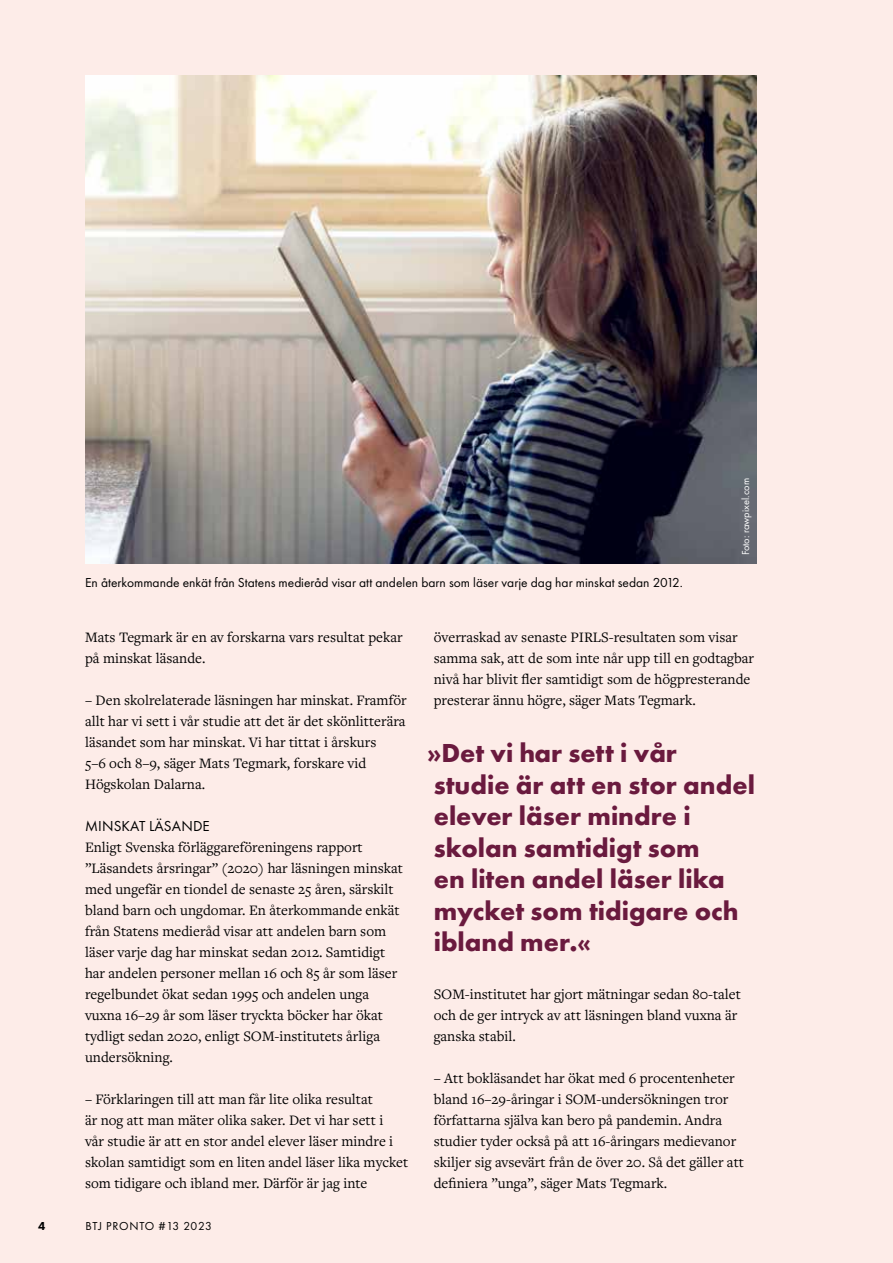
<style>
.page{position:relative;width:893px;height:1263px;background:#fdece8}
.page>*{position:absolute;margin:0;border:0;box-sizing:border-box;transform-origin:0 0}
.t1{font:700 27px/31.5px "Futura PT";color:#6a1a3e}
.t2{font:15px/21px "Freight Text Pro";color:#000}
.t3{font:15px "Futura PT";letter-spacing:.01em;color:#000}
.t4{font:13.5px "Futura PT";color:#000}
.t5{font:12px "Futura PT";letter-spacing:.06em;color:#000}
.t6{font:800 12px "Futura PT";color:#000}
.t7{font:10.5px "Futura PT";color:#fff}
.s1{font-size:25.5px}
</style>
<div class="page">
<img style="left:85px;top:75px;width:672px;height:488px">
<p class="t4" style="left:85px;top:575px;width:599px">En återkommande enkät från Statens medieråd visar att andelen barn som läser varje dag har minskat sedan 2012.</p>
<p class="t7" style="left:739px;top:555px;width:79px;rotate:-90deg">Foto: rawpixel.com</p>
<p class="t2" style="left:85px;top:626px;width:319px">Mats Tegmark är en av forskarna vars resultat pekar på minskat läsande.</p>
<p class="t2" style="left:85px;top:689px;width:323px">– Den skolrelaterade läsningen har minskat. Framför allt har vi sett i vår studie att det är det skönlitterära läsandet som har minskat. Vi har tittat i årskurs<br>5–6 och 8–9, säger Mats Tegmark, forskare vid Högskolan Dalarna.</p>
<p class="t3" style="left:85px;top:817px;width:126px">MINSKAT LÄSAN DE</p>
<p class="t2" style="left:85px;top:836px;width:319px">Enligt Svenska förläggareföreningens rapport ”Läsandets årsringar” (2020) har läsningen minskat med ungefär en tiondel de senaste 25 åren, särskilt bland barn och ungdomar. En återkommande enkät från Statens medieråd visar att andelen barn som läser varje dag har minskat sedan 2012. Samtidigt har andelen personer mellan 16 och 85 år som läser regelbundet ökat sedan 1995 och andelen unga vuxna 16–29 år som läser tryckta böcker har ökat tydligt sedan 2020, enligt SOM-institutets årliga undersökning.</p>
<p class="t2" style="left:85px;top:1088px;width:325px">– Förklaringen till att man får lite olika resultat<br>är nog att man mäter olika saker. Det vi har sett i<br>vår studie är att en stor andel elever läser mindre i skolan samtidigt som en liten andel läser lika mycket som tidigare och ibland mer. Därför är jag inte</p>
<p class="t5" style="left:113px;top:1217px;width:44px">ronto</p>
<p class="t6" style="left:38px;top:1218px;width:9px">4</p>
<p class="t5" style="left:85px;top:1218px;width:37px">BTJ PRON</p>
<p class="t5" style="left:139px;top:1218px;width:74px">TO #13 2023</p>
<p class="t2" style="left:434px;top:626px;width:322px">överraskad av senaste PIRLS-resultaten som visar samma sak, att de som inte når upp till en godtagbar nivå har blivit fler samtidigt som de högpresterande presterar ännu högre, säger Mats Tegmark.</p>
<h1 class="t1" style="left:427px;top:737px;width:329px">»Det vi har sett i vår studie är att en stor andel elever läser mindre i skolan samtidigt som<br>en liten andel läser lika mycket som tidigare och ibland mer.<span class="s1">«</span></h1>
<p class="t2" style="left:434px;top:983px;width:309px">SOM-institutet har gjort mätningar sedan 80-talet och de ger intryck av att läsningen bland vuxna är ganska stabil.</p>
<p class="t2" style="left:434px;top:1067px;width:312px">– Att bokläsandet har ökat med 6 procentenheter bland 16–29-åringar i SOM-undersökningen tror författarna själva kan bero på pandemin. Andra studier tyder också på att 16-åringars medievanor skiljer sig avsevärt från de över 20. Så det gäller att definiera ”unga”, säger Mats Tegmark.</p>
</div>
